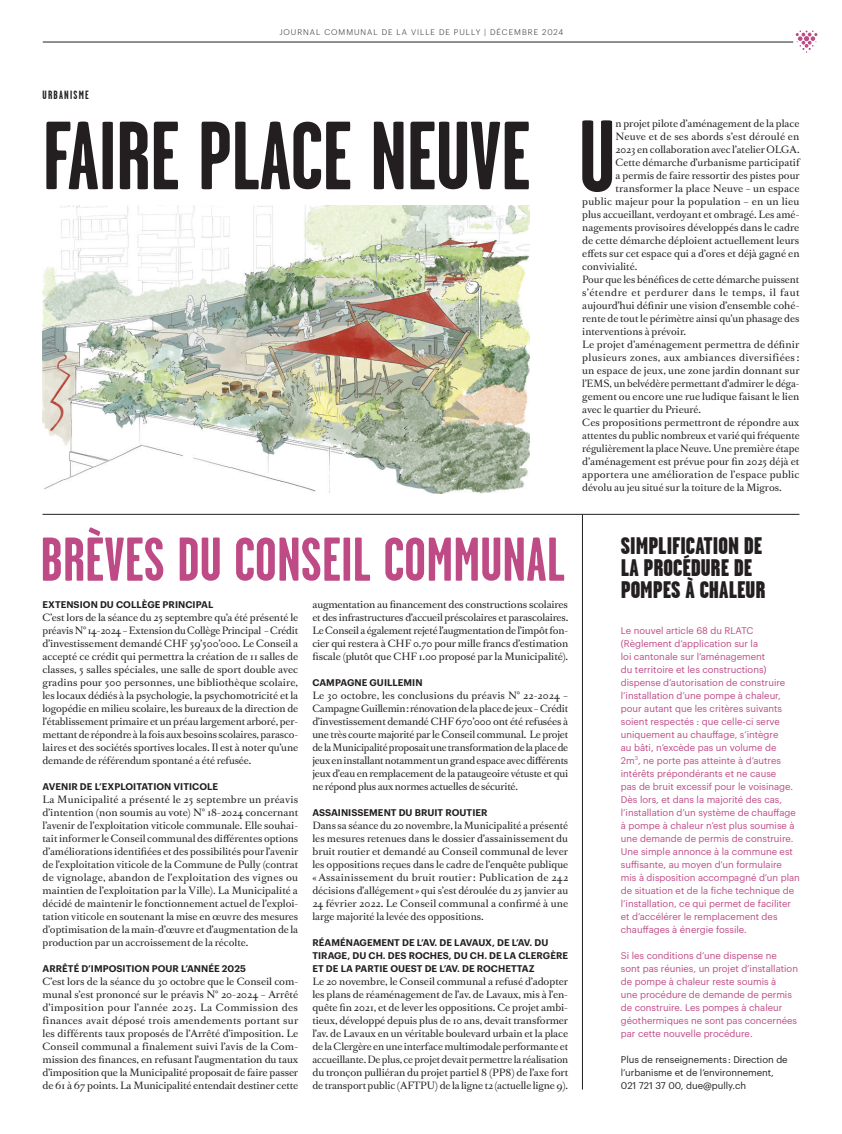
<style>
.page{position:relative;width:842px;height:1134px;background:#fff}
.page>*{position:absolute;margin:0;border:0;box-sizing:border-box;transform-origin:0 0}
.t1{font:700 102.4px "Garage Gothic";color:#231f20}
.t2{font:700 96.6px "Garage Gothic";letter-spacing:-.01em;color:#231f20}
.t3{font:700 61.7px "Garage Gothic";color:#be4a86}
.t4{font:900 24px "Garage Gothic";color:#231f20}
.t5{font:700 12px "Garage Gothic";letter-spacing:.1em;color:#231f20}
.t6{font:9.5px/13px "Romain BP Text";color:#231f20;text-align:justify}
.t7{font:9.5px/13px "Graphik";color:#be4a86}
.t8{font:600 9.5px "Graphik";letter-spacing:.005em;color:#231f20}
.t9{font:9.5px "Graphik";color:#231f20}
.t10{font:9.5px "Romain BP Text";letter-spacing:.025em;color:#231f20}
.t11{font:9.5px "Romain BP Text";letter-spacing:.02em;color:#231f20}
.t12{font:300 8px "Graphik";letter-spacing:.125em;color:#231f20}
</style>
<div class="page">
<hr style="left:43px;top:42px;width:750px;height:1px;background:#231f20">
<svg style="left:796px;top:31px;width:21px;height:22px"></svg>
<hr style="left:43px;top:514px;width:756px;height:1px;background:#231f20">
<hr style="left:582px;top:514px;width:1px;height:575px;background:#231f20">
<img style="left:43px;top:206px;width:487px;height:287px">
<p class="t12" style="left:279px;top:26px;width:285px">JOURNAL COMMUNAL DE LA VILLE DE PULLY | DÉCEMBRE 2024</p>
<p class="t5" style="left:43px;top:89px;width:48px">URBANISME</p>
<p class="t2" style="left:43px;top:104px;width:490px">FAIRE PLACE NEUVE</p>
<p class="t3" style="left:40px;top:527px;width:526px">BRÈVES DU CONSEIL COMMUNAL</p>
<p class="t8" style="left:43px;top:597px;width:172px">EXTENSION DU COLLÈGE PRINCIPAL</p>
<p class="t6" style="left:43px;top:610px;width:257px">C’est lors de la séance du 25 septembre qu’a été présenté le préavis N° 14-2024 – Extension du Collège Principal – Crédit d’investissement demandé CHF 59’500’000. Le Conseil a accepté ce crédit qui permettra la création de 11 salles de classes, 5 salles spéciales, une salle de sport double avec gradins pour 500 personnes, une bibliothèque scolaire, les locaux dédiés à la psychologie, la psychomotricité et la logopédie en milieu scolaire, les bureaux de la direction de l’établissement primaire et un préau largement arboré, per&shy;mettant de répondre à la fois aux besoins scolaires, parasco&shy;laires et des sociétés sportives locales. Il est à noter qu’une demande de référendum spontané a été refusée.</p>
<p class="t8" style="left:43px;top:779px;width:177px">AVENIR DE L’EXPLOITATION VITICOLE</p>
<p class="t6" style="left:43px;top:792px;width:257px">La Municipalité a présenté le 25 septembre un préavis d’intention (non soumis au vote) N° 18-2024 concernant l’avenir de l’exploitation viticole communale. Elle souhai&shy;tait informer le Conseil communal des différentes options d’améliorations identifiées et des possibilités pour l’avenir de l’exploitation viticole de la Commune de Pully (contrat de vignolage, abandon de l’exploitation des vignes ou maintien de l’exploitation par la Ville). La Municipalité a décidé de maintenir le fonctionnement actuel de l’exploi&shy;tation viticole en soutenant la mise en œuvre des mesures d’optimisation de la main-d’œuvre et d’augmentation de la production par un accroissement de la récolte.</p>
<p class="t8" style="left:43px;top:961px;width:205px">ARRÊTÉ D’IMPOSITION POUR L’ANNÉE 2025</p>
<p class="t6" style="left:43px;top:974px;width:257px">C’est lors de la séance du 30 octobre que le Conseil com&shy;munal s’est prononcé sur le préavis N° 20-2024 – Arrêté d’imposition pour l’année 2025. La Commission des finances avait déposé trois amendements portant sur les différents taux proposés de l’Arrêté d’imposition. Le Conseil communal a finalement suivi l’avis de la Com&shy;mission des finances, en refusant l’augmentation du taux d’imposition que la Municipalité proposait de faire passer de 61 à 67 points. La Municipalité entendait destiner cette</p>
<p class="t6" style="left:312px;top:597px;width:257px">augmentation au financement des constructions scolaires et des infrastructures d’accueil préscolaires et parascolaires.<br>Le Conseil a également rejeté l’augmentation de l’impôt fon&shy;cier qui restera à CHF 0.70 pour mille francs d’estimation fiscale (plutôt que CHF 1.00 proposé par la Municipalité).</p>
<p class="t8" style="left:312px;top:675px;width:112px">CAMPAGNE GUILLEMIN</p>
<p class="t6" style="left:312px;top:688px;width:257px">Le 30 octobre, les conclusions du préavis N° 22-2024 – Campagne Guillemin: rénovation de la place de jeux – Crédit d’investissement demandé CHF 670’000 ont été refusées à une très courte majorité par le Conseil communal. Le projet de la Municipalité proposait une transformation de la place de jeux en installant notamment un grand espace avec différents jeux d’eau en remplacement de la pataugeoire vétuste et qui ne répond plus aux normes actuelles de sécurité.</p>
<p class="t8" style="left:312px;top:805px;width:177px">ASSAINISSEMENT DU BRUIT ROUTIER</p>
<p class="t6" style="left:312px;top:818px;width:257px">Dans sa séance du 20 novembre, la Municipalité a présenté les mesures retenues dans le dossier d’assainissement du bruit routier et demandé au Conseil communal de lever les oppositions reçues dans le cadre de l’enquête publique « Assainissement du bruit routier : Publication de 242 décisions d’allégement » qui s’est déroulée du 25 janvier au 24 février 2022. Le Conseil communal a confirmé à une large majorité la levée des oppositions.</p>
<p class="t8" style="left:312px;top:935px;width:237px">RÉAMÉNAGEMENT DE L’AV. DE LAVAUX, DE L’AV. DU</p>
<p class="t8" style="left:312px;top:948px;width:257px">TIRAGE, DU CH. DES ROCHES, DU CH. DE LA CLERGÈRE</p>
<p class="t8" style="left:312px;top:961px;width:224px">ET DE LA PARTIE OUEST DE L’AV. DE ROCHETTAZ</p>
<p class="t6" style="left:312px;top:974px;width:257px">Le 20 novembre, le Conseil communal a refusé d’adopter les plans de réaménagement de l’av. de Lavaux, mis à l’en&shy;quête fin 2021, et de lever les oppositions. Ce projet ambi&shy;tieux, développé depuis plus de 10 ans, devait transformer l’av. de Lavaux en un véritable boulevard urbain et la place de la Clergère en une interface multimodale performante et accueillante. De plus, ce projet devait permettre la réalisation du tronçon pulliéran du projet partiel 8 (PP8) de l’axe fort de transport public (AFTPU) de la ligne t2 (actuelle ligne 9).</p>
<p class="t1" style="left:579px;top:103px;width:38px">U</p>
<p class="t6" style="left:615px;top:116px;width:185px">n projet pilote d’aménagement de la place</p>
<p class="t11" style="left:615px;top:128px;width:185px">Neuve et de ses abords s’est déroulé en</p>
<p class="t6" style="left:615px;top:142px;width:186px">2023 en collaboration avec l’atelier OLGA.</p>
<p class="t6" style="left:615px;top:155px;width:186px">Cette démarche d’urbanisme participatif</p>
<p class="t6" style="left:615px;top:168px;width:186px">a permis de faire ressortir des pistes pour</p>
<p class="t6" style="left:615px;top:181px;width:185px">transformer la place Neuve – un espace</p>
<p class="t10" style="left:582px;top:193px;width:219px">public majeur pour la population − en un lieu</p>
<p class="t6" style="left:582px;top:207px;width:219px">plus accueillant, verdoyant et ombragé. Les amé-</p>
<p class="t6" style="left:582px;top:220px;width:219px">nagements provisoires développés dans le cadre</p>
<p class="t6" style="left:582px;top:233px;width:218px">de cette démarche déploient actuellement leurs</p>
<p class="t6" style="left:582px;top:246px;width:219px">effets sur cet espace qui a d’ores et déjà gagné en</p>
<p class="t6" style="left:582px;top:259px;width:56px">convivialité.</p>
<p class="t6" style="left:582px;top:272px;width:219px">Pour que les bénéfices de cette démarche puissent s’étendre et perdurer dans le temps, il faut aujourd’hui définir une vision d’ensemble cohé&shy;rente de tout le périmètre ainsi qu’un phasage des interventions à prévoir.</p>
<p class="t6" style="left:582px;top:337px;width:219px">Le projet d’aménagement permettra de définir plusieurs zones, aux ambiances diversifiées : un espace de jeux, une zone jardin donnant sur l’EMS, un belvédère permettant d’admirer le déga&shy;gement ou encore une rue ludique faisant le lien avec le quartier du Prieuré.</p>
<p class="t6" style="left:582px;top:415px;width:219px">Ces propositions permettront de répondre aux attentes du public nombreux et varié qui fréquente régulièrement la place Neuve. Une première étape d’aménagement est prévue pour fin 2025 déjà et apportera une amélioration de l’espace public dévolu au jeu situé sur la toiture de la Migros.</p>
<p class="t4" style="left:621px;top:533px;width:143px">SIMPLIFICATION DE</p>
<p class="t4" style="left:621px;top:555px;width:133px">LA PROCÉDURE DE</p>
<p class="t4" style="left:621px;top:577px;width:146px">POMPES À CHALEUR</p>
<p class="t7" style="left:621px;top:623px;width:181px">Le nouvel article 68 du RLATC (Règlement d’application sur la<br>loi cantonale sur l’aménagement<br>du territoire et les constructions) dispense d’autorisation de construire l’installation d’une pompe à chaleur, pour autant que les critères suivants soient respectés : que celle-ci serve uniquement au chauffage, s’intègre<br>au bâti, n’excède pas un volume de<br>2m<sup>3</sup>, ne porte pas atteinte à d’autres intérêts prépondérants et ne cause<br>pas de bruit excessif pour le voisinage.<br>Dès lors, et dans la majorité des cas, l’installation d’un système de chauffage à pompe à chaleur n’est plus soumise à une demande de permis de construire.<br>Une simple annonce à la commune est suffisante, au moyen d’un formulaire<br>mis à disposition accompagné d’un plan de situation et de la fiche technique de l’installation, ce qui permet de faciliter et d’accélérer le remplacement des chauffages à énergie fossile.</p>
<p class="t7" style="left:621px;top:948px;width:179px">Si les conditions d’une dispense ne sont pas réunies, un projet d’installation de pompe à chaleur reste soumis à<br>une procédure de demande de permis de construire. Les pompes à chaleur géothermiques ne sont pas concernées par cette nouvelle procédure.</p>
<p class="t9" style="left:621px;top:1052px;width:168px">Plus de renseignements : Direction de</p>
<p class="t9" style="left:621px;top:1065px;width:155px">l’urbanisme et de l’environnement,</p>
<p class="t9" style="left:621px;top:1078px;width:127px">021 721 37 00, due@pully.ch</p>
</div>
